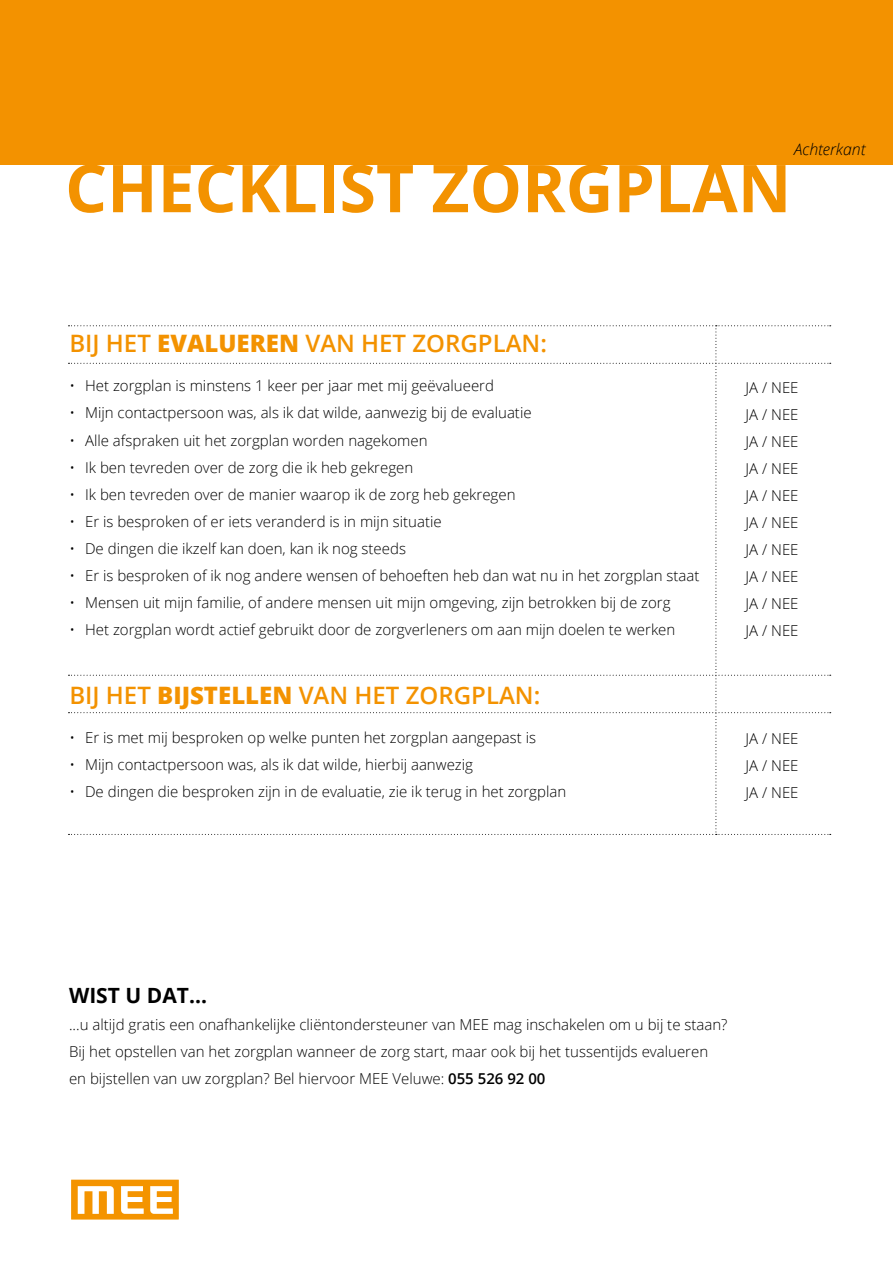
<style>
.page{position:relative;width:893px;height:1263px;background:#fff}
.page>*{position:absolute;margin:0;border:0;box-sizing:border-box;transform-origin:0 0}
.t1{font:700 66px "Open Sans";color:#f39200}
.t2{font:600 24px "Open Sans";color:#f39200}
.t3{font:700 21px "Open Sans";color:#000}
.t4{font:italic 300 15.75px "Open Sans";color:#000}
.t5{font:300 15px/27px "Open Sans";color:#000;text-align:justify}
.s1{font-weight:800}
.s2{font-weight:600}
</style>
<div class="page">
<div style="left:0;top:0;width:893px;height:165px;background:#f39200"></div>
<svg style="left:72px;top:1180px;width:106px;height:38px"></svg>
<div style="left:69px;top:1177px;width:112px;height:44px;border:2px solid #fff"></div>
<svg style="left:68px;top:325px;width:763px;height:510px"></svg>
<p class="t4" style="left:794px;top:139px;width:73px">Achterkant</p>
<h1 class="t1" style="left:65px;top:142px;width:728px">CHECKLIST ZORGPLAN</h1>
<h2 class="t2" style="left:69px;top:327px;width:479px">BIJ HET <span class="s1">EVALUEREN</span> VAN HET ZORGPLAN:</h2>
<p class="t5" style="left:69px;top:372px;width:426px">• Het zorgplan is minstens 1 keer per jaar met mij geëvalueerd</p>
<p class="t5" style="left:69px;top:399px;width:464px">• Mijn contactpersoon was, als ik dat wilde, aanwezig bij de evaluatie</p>
<p class="t5" style="left:69px;top:426px;width:360px">• Alle afspraken uit het zorgplan worden nagekomen</p>
<p class="t5" style="left:69px;top:453px;width:345px">• Ik ben tevreden over de zorg die ik heb gekregen</p>
<p class="t5" style="left:69px;top:480px;width:448px">• Ik ben tevreden over de manier waarop ik de zorg heb gekregen</p>
<p class="t5" style="left:69px;top:507px;width:374px">• Er is besproken of er iets veranderd is in mijn situatie</p>
<p class="t5" style="left:69px;top:534px;width:338px">• De dingen die ikzelf kan doen, kan ik nog steeds</p>
<p class="t5" style="left:69px;top:561px;width:631px">• Er is besproken of ik nog andere wensen of behoeften heb dan wat nu in het zorgplan staat</p>
<p class="t5" style="left:69px;top:588px;width:603px">• Mensen uit mijn familie, of andere mensen uit mijn omgeving, zijn betrokken bij de zorg</p>
<p class="t5" style="left:69px;top:615px;width:607px">• Het zorgplan wordt actief gebruikt door de zorgverleners om aan mijn doelen te werken</p>
<h2 class="t2" style="left:69px;top:678px;width:472px">BIJ HET <span class="s1">BIJSTELLEN</span> VAN HET ZORGPLAN:</h2>
<p class="t5" style="left:69px;top:723px;width:468px">• Er is met mij besproken op welke punten het zorgplan aangepast is</p>
<p class="t5" style="left:69px;top:750px;width:405px">• Mijn contactpersoon was, als ik dat wilde, hierbij aanwezig</p>
<p class="t5" style="left:69px;top:777px;width:498px">• De dingen die besproken zijn in de evaluatie, zie ik terug in het zorgplan</p>
<p class="t5" style="left:746px;top:373px;width:54px">JA / NEE JA / NEE JA / NEE JA / NEE JA / NEE JA / NEE JA / NEE JA / NEE JA / NEE JA / NEE</p>
<p class="t5" style="left:746px;top:724px;width:54px">JA / NEE JA / NEE JA / NEE</p>
<h3 class="t3" style="left:69px;top:980px;width:139px">WIST U DAT...</h3>
<p class="t5" style="left:69px;top:1010px;width:660px;text-align:left">...u altijd gratis een onafhankelijke cliëntondersteuner van MEE mag inschakelen om u bij te staan?<br>Bij het opstellen van het zorgplan wanneer de zorg start, maar ook bij het tussentijds evalueren en bijstellen van uw zorgplan? Bel hiervoor MEE Veluwe: <span class="s2">055 526 92 00</span></p>
</div>
